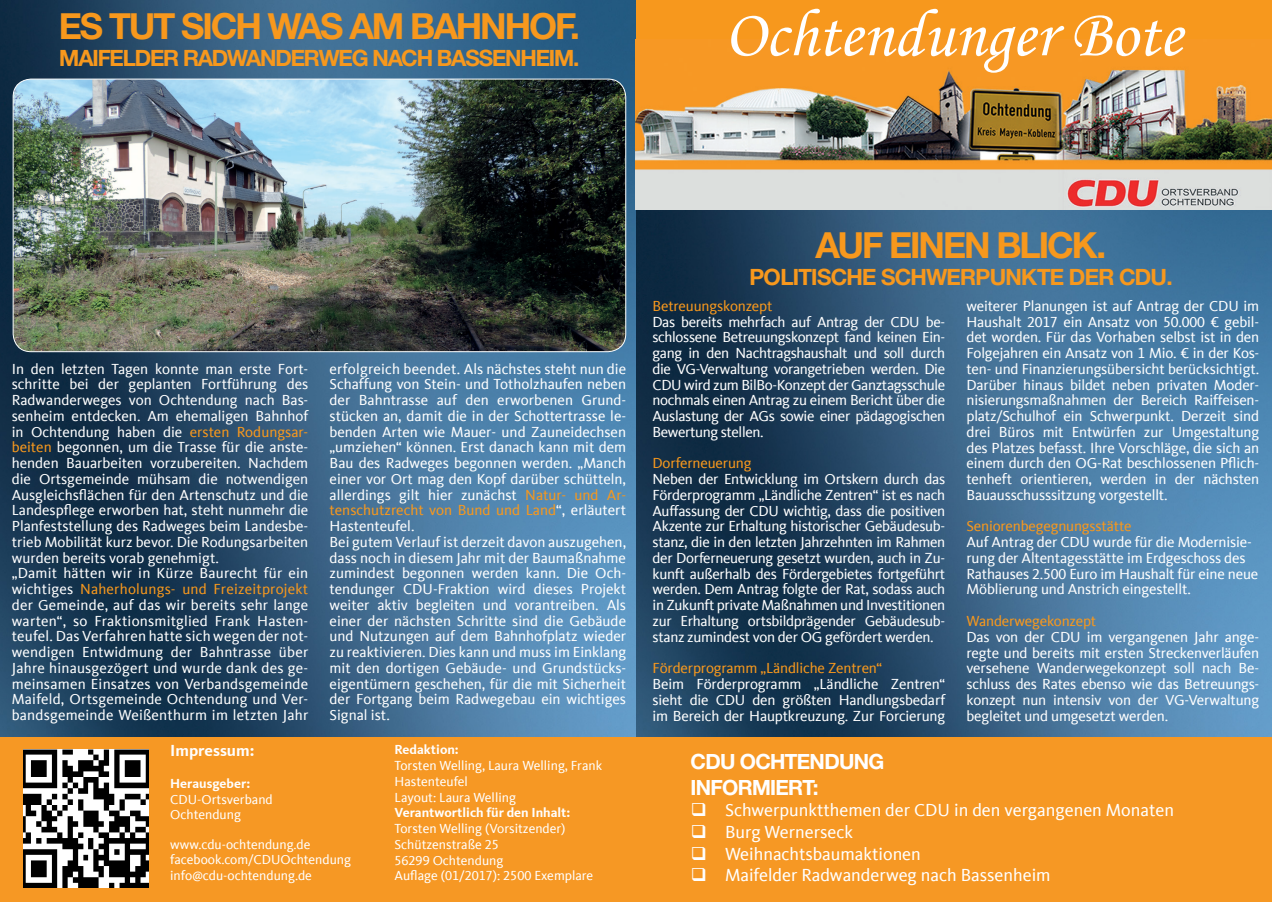
<style>
.page{position:relative;width:1272px;height:902px;background:#fff}
.page>*{position:absolute;margin:0;border:0;box-sizing:border-box;transform-origin:0 0}
.t1{font:67.5px "Monotype Corsiva";color:#fff}
.t2{font:700 36px "CDU Helvetica";letter-spacing:-.02em;color:#f7981d}
.t3{font:700 22.5px "CDU Helvetica";letter-spacing:-.02em;color:#f7981d}
.t4{font:700 22.5px "CDU Helvetica";color:#f7981d}
.t5{font:700 21px/25.2px "CDU Helvetica";color:#fff}
.t6{font:18px "CDU Kievit Tab";color:#fff}
.t7{font:700 16.5px "CDU Kievit Tab";color:#fff}
.t8{font:15px/15.8px "CDU Kievit Tab";color:#fff;text-align:justify}
.t9{font:15px "CDU Kievit Tab";letter-spacing:-.01em;color:#f7981d}
.t10{font:13.5px/15.8px "CDU Kievit Tab";color:#fff}
.t11{font:700 13.5px "CDU Kievit Tab";color:#fff}
.s1{color:#f7981d}
</style>
<div class="page">
<img style="left:0;top:0;width:1271px;height:737px">
<div style="left:636px;top:0;width:635px;height:209px;background:#f7981d"></div>
<div style="left:0;top:737px;width:636px;height:164px;background:#f69824"></div>
<div style="left:636px;top:736px;width:635px;height:165px;background:#f69824"></div>
<img style="left:24px;top:749px;width:125px;height:138px">
<img style="left:636px;top:67px;width:635px;height:142px">
<img style="left:13px;top:79px;width:612px;height:272px">
<h2 class="t2" style="left:59px;top:4px;width:521px">ES TUT SICH WAS AM BAHNHOF.</h2>
<h3 class="t3" style="left:60px;top:44px;width:521px">MAIFELDER RADWANDERWEG NACH BASSENHEIM.</h3>
<h1 class="t1" style="left:724px;top:-6px;width:459px">Ochtendunger Bote</h1>
<p class="t8" style="left:12px;top:361px;width:298px;text-align:left">In den letzten Tagen konnte man erste Fort&shy;schritte bei der geplanten Fortführung des Radwanderweges von Ochtendung nach Bas&shy;senheim entdecken. Am ehemaligen Bahnhof in Ochtendung haben die <span class="s1">ersten Rodungsar&shy;beiten</span> begonnen, um die Trasse für die anste&shy;henden Bauarbeiten vorzubereiten. Nachdem die Ortsgemeinde mühsam die notwendigen Ausgleichsflächen für den Artenschutz und die Landespflege erworben hat, steht nunmehr die Planfeststellung des Radweges beim Landesbe&shy;trieb Mobilität kurz bevor. Die Rodungsarbeiten wurden bereits vorab genehmigt.<br>„Damit hätten wir in Kürze Baurecht für ein wichtiges <span class="s1">Naherholungs- und Freizeitprojekt </span>der Gemeinde, auf das wir bereits sehr lange warten“, so Fraktionsmitglied Frank Hasten&shy;teufel. Das Verfahren hatte sich wegen der not&shy;wendigen Entwidmung der Bahntrasse über Jahre hinausgezögert und wurde dank des ge&shy;meinsamen Einsatzes von Verbandsgemeinde Maifeld, Ortsgemeinde Ochtendung und Ver&shy;bandsgemeinde Weißenthurm im letzten Jahr</p>
<p class="t8" style="left:329px;top:361px;width:298px;text-align:left">erfolgreich beendet. Als nächstes steht nun die Schaffung von Stein- und Totholzhaufen neben der Bahntrasse auf den erworbenen Grund&shy;stücken an, damit die in der Schottertrasse le&shy;benden Arten wie Mauer- und Zauneidechsen „umziehen“ können. Erst danach kann mit dem Bau des Radweges begonnen werden. „Manch einer vor Ort mag den Kopf darüber schütteln, allerdings gilt hier zunächst <span class="s1">Natur- und Ar&shy;tenschutzrecht von Bund und Land</span>“, erläutert Hastenteufel.<br>Bei gutem Verlauf ist derzeit davon auszugehen, dass noch in diesem Jahr mit der Baumaßnahme zumindest begonnen werden kann. Die Och&shy;tendunger CDU-Fraktion wird dieses Projekt weiter aktiv begleiten und vorantreiben. Als einer der nächsten Schritte sind die Gebäude und Nutzungen auf dem Bahnhofplatz wieder zu reaktivieren. Dies kann und muss im Einklang mit den dortigen Gebäude- und Grundstücks&shy;eigentümern geschehen, für die mit Sicherheit der Fortgang beim Radwegebau ein wichtiges Signal ist.</p>
<p class="t7" style="left:170px;top:741px;width:86px">Impressum:</p>
<p class="t11" style="left:170px;top:775px;width:82px">Herausgeber:</p>
<p class="t10" style="left:170px;top:791px;width:104px">CDU-Ortsverband<br>Ochtendung</p>
<p class="t10" style="left:170px;top:836px;width:182px">www.cdu-ochtendung.de facebook.com/CDUOchtendung info@cdu-ochtendung.de</p>
<p class="t11" style="left:394px;top:741px;width:66px">Redaktion:</p>
<p class="t10" style="left:394px;top:757px;width:209px">Torsten Welling, Laura Welling, Frank<br>Hastenteufel<br>Layout: Laura Welling</p>
<p class="t11" style="left:394px;top:804px;width:177px">Verantwortlich für den Inhalt:</p>
<p class="t10" style="left:394px;top:820px;width:200px">Torsten Welling (Vorsitzender)<br>Schützenstraße 25<br>56299 Ochtendung<br>Auflage (01/2017): 2500 Exemplare</p>
<h2 class="t2" style="left:816px;top:222px;width:291px">AUF EINEN BLICK.</h2>
<h3 class="t4" style="left:749px;top:262px;width:424px">POLITISCHE SCHWERPUNKTE DER CDU.</h3>
<p class="t9" style="left:652px;top:297px;width:121px">Betreuungskonzept</p>
<p class="t8" style="left:652px;top:314px;width:294px">Das bereits mehrfach auf Antrag der CDU be&shy;schlossene Betreuungskonzept fand keinen Ein&shy;gang in den Nachtragshaushalt und soll durch die VG-Verwaltung vorangetrieben werden. Die CDU wird zum BilBo-Konzept der Ganztagsschule nochmals einen Antrag zu einem Bericht über die Auslastung der AGs sowie einer pädagogischen Bewertung stellen.</p>
<p class="t9" style="left:652px;top:455px;width:101px">Dorferneuerung</p>
<p class="t8" style="left:652px;top:471px;width:294px">Neben der Entwicklung im Ortskern durch das Förderprogramm „Ländliche Zentren“ ist es nach Auffassung der CDU wichtig, dass die positiven Akzente zur Erhaltung historischer Gebäudesub&shy;stanz, die in den letzten Jahrzehnten im Rahmen der Dorferneuerung gesetzt wurden, auch in Zu&shy;kunft außerhalb des Fördergebietes fortgeführt werden. Dem Antrag folgte der Rat, sodass auch in Zukunft private Maßnahmen und Investitionen zur Erhaltung ortsbildprägender Gebäudesub&shy;stanz zumindest von der OG gefördert werden.</p>
<p class="t9" style="left:652px;top:659px;width:231px">Förderprogramm „Ländliche Zentren“</p>
<p class="t8" style="left:652px;top:676px;width:294px">Beim Förderprogramm „Ländliche Zentren“ sieht die CDU den größten Handlungsbedarf im Bereich der Hauptkreuzung. Zur Forcierung</p>
<p class="t8" style="left:966px;top:298px;width:294px">weiterer Planungen ist auf Antrag der CDU im Haushalt 2017 ein Ansatz von 50.000 € gebil&shy;det worden. Für das Vorhaben selbst ist in den Folgejahren ein Ansatz von 1 Mio. € in der Kos&shy;ten- und Finanzierungsübersicht berücksichtigt.<br>Darüber hinaus bildet neben privaten Moder&shy;nisierungsmaßnahmen der Bereich Raiffeisen&shy;platz/Schulhof ein Schwerpunkt. Derzeit sind drei Büros mit Entwürfen zur Umgestaltung des Platzes befasst. Ihre Vorschläge, die sich an einem durch den OG-Rat beschlossenen Pflich&shy;tenheft orientieren, werden in der nächsten Bauausschusssitzung vorgestellt.</p>
<p class="t9" style="left:966px;top:518px;width:166px">Seniorenbegegnungsstätte</p>
<p class="t8" style="left:966px;top:534px;width:293px;text-align:left">Auf Antrag der CDU wurde für die Modernisie&shy;rung der Altentagesstätte im Erdgeschoss des Rathauses 2.500 Euro im Haushalt für eine neue Möblierung und Anstrich eingestellt.</p>
<p class="t9" style="left:966px;top:612px;width:131px">Wanderwegekonzept</p>
<p class="t8" style="left:966px;top:629px;width:294px">Das von der CDU im vergangenen Jahr ange&shy;regte und bereits mit ersten Streckenverläufen versehene Wanderwegekonzept soll nach Be&shy;schluss des Rates ebenso wie das Betreuungs&shy;konzept nun intensiv von der VG-Verwaltung begleitet und umgesetzt werden.</p>
<h3 class="t5" style="left:691px;top:748px;width:16px">CDU</h3>
<h3 class="t5" style="left:691px;top:748px;width:194px;text-indent:49px">OCHTENDUNG<br>INFORMIERT:</h3>
<p class="t6" style="left:691px;top:800px;width:484px">❑ Schwerpunktthemen der CDU in den vergangenen Monaten</p>
<p class="t6" style="left:691px;top:821px;width:164px">❑ Burg Wernerseck</p>
<p class="t6" style="left:691px;top:843px;width:231px">❑ Weihnachtsbaumaktionen</p>
<p class="t6" style="left:691px;top:864px;width:361px">❑ Maifelder Radwanderweg nach Bassenheim</p>
</div>
